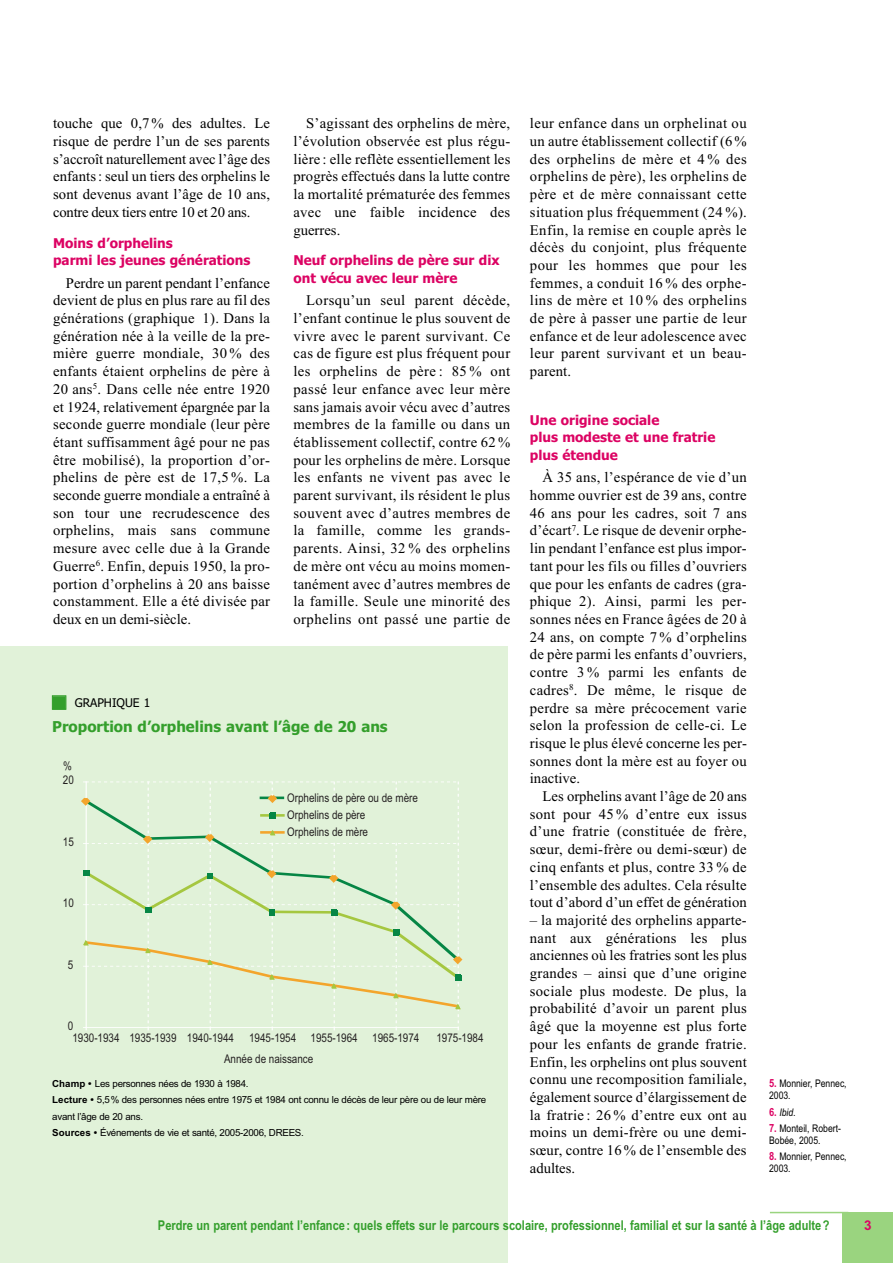
<style>
.page{position:relative;width:893px;height:1263px;background:#fff}
.page>*{position:absolute;margin:0;border:0;box-sizing:border-box;transform-origin:0 0}
.t1{font:700 15px "Tahoma";color:#349f2c}
.t2{font:14.7px/17.7px "Times New Roman";letter-spacing:.02em;color:#000;text-align:justify}
.t3{font:700 13.5px/17.7px "Tahoma";color:#dc0363}
.t4{font:700 13.5px "Arial Narrow";color:#349f2c}
.t5{font:700 13.5px "Arial";color:#dc0363}
.t6{font:12px/17px "Arial Narrow";color:#231f20}
.t7{font:12px "Tahoma";color:#000}
.t8{font:10.5px/12px "Arial Narrow";color:#000}
.t9{font:italic 10.5px "Arial Narrow";color:#000}
.t10{font:9.75px/16.5px "Arial";letter-spacing:-.03em;color:#000}
.s1{font-weight:700}
.s2{font-weight:700;font-size:11.25px;color:#dc0363}
.s3{font-weight:700;font-style:normal;font-size:11.25px;color:#dc0363}
</style>
<div class="page">
<div style="left:842px;top:1212px;width:51px;height:51px;background:#9ad47f"></div>
<hr style="left:770px;top:1212px;width:78px;height:1px;background:#9ad47f">
<div style="left:0;top:646px;width:508px;height:617px;background:#e1f2d9"></div>
<svg style="left:81px;top:782px;width:382px;height:248px"></svg>
<p class="t2" style="left:53px;top:114px;width:218px">touche que 0,7 % des adultes. Le risque de perdre l’un de ses parents s’accroît naturellement avec l’âge des enfants : seul un tiers des orphelins le sont devenus avant l’âge de 10 ans, contre deux tiers entre 10 et 20 ans.</p>
<p class="t3" style="left:53px;top:234px;width:199px">Moins d’orphelins<br>parmi les jeunes générations</p>
<p class="t2" style="left:53px;top:274px;width:218px;text-indent:13px">Perdre un parent pendant l’enfance devient de plus en plus rare au fil des générations (graphique 1). Dans la génération née à la veille de la pre&shy;mière guerre mondiale, 30 % des enfants étaient orphelins de père à 20 ans<sup>5</sup>. Dans celle née entre 1920 et 1924, relativement épargnée par la seconde guerre mondiale (leur père étant suffisamment âgé pour ne pas être mobilisé), la proportion d’or&shy;phelins de père est de 17,5 %. La seconde guerre mondiale a entraîné à son tour une recrudescence des orphelins, mais sans commune mesure avec celle due à la Grande Guerre<sup>6</sup>. Enfin, depuis 1950, la pro&shy;portion d’orphelins à 20 ans baisse constamment. Elle a été divisée par deux en un demi-siècle.</p>
<p class="t2" style="left:293px;top:114px;width:218px;text-indent:13px">S’agissant des orphelins de mère, l’évolution observée est plus régu&shy;lière : elle reflète essentiellement les progrès effectués dans la lutte contre la mortalité prématurée des femmes avec une faible incidence des guerres.</p>
<p class="t3" style="left:293px;top:252px;width:208px">Neuf orphelins de père sur dix ont vécu avec leur mère</p>
<p class="t2" style="left:293px;top:291px;width:219px;text-indent:13px">Lorsqu’un seul parent décède, l’enfant continue le plus souvent de vivre avec le parent survivant. Ce cas de figure est plus fréquent pour les orphelins de père : 85 % ont passé leur enfance avec leur mère sans jamais avoir vécu avec d’autres membres de la famille ou dans un établissement collectif, contre 62 % pour les orphelins de mère. Lorsque les enfants ne vivent pas avec le parent survivant, ils résident le plus souvent avec d’autres membres de la famille, comme les grands&shy;parents. Ainsi, 32 % des orphelins de mère ont vécu au moins momen&shy;tanément avec d’autres membres de la famille. Seule une minorité des orphelins ont passé une partie de</p>
<p class="t7" style="left:75px;top:696px;width:77px">GRAPHIQUE 1</p>
<p class="t1" style="left:52px;top:718px;width:337px">Proportion d’orphelins avant l’âge de 20 ans</p>
<p class="t6" style="left:63px;top:758px;width:10px">%</p>
<p class="t6" style="left:63px;top:773px;width:12px">20</p>
<p class="t6" style="left:63px;top:834px;width:12px">15</p>
<p class="t6" style="left:63px;top:896px;width:12px">10</p>
<p class="t6" style="left:68px;top:957px;width:7px">5</p>
<p class="t6" style="left:68px;top:1018px;width:7px">0</p>
<p class="t6" style="left:287px;top:790px;width:132px">Orphelins de père ou de mère<br>Orphelins de père<br>Orphelins de mère</p>
<p class="t6" style="left:72px;top:1030px;width:163px">1930-1934 1935-1939 1940-1944</p>
<p class="t6" style="left:249px;top:1030px;width:172px">1945-1954 1955-1964 1965-1974</p>
<p class="t6" style="left:436px;top:1030px;width:49px">1975-1984</p>
<p class="t6" style="left:224px;top:1052px;width:91px">Année de naissance</p>
<p class="t10" style="left:52px;top:1075px;width:435px"><span class="s1">Champ •</span> Les personnes nées de 1930 à 1984.<br><span class="s1">Lecture •</span> 5,5% des personnes nées entre 1975 et 1984 ont connu le décès de leur père ou de leur mère avant l’âge de 20 ans.<br><span class="s1">Sources •</span> Événements de vie et santé, 2005-2006, DREES.</p>
<p class="t2" style="left:530px;top:114px;width:219px">leur enfance dans un orphelinat ou un autre établissement collectif (6 % des orphelins de mère et 4 % des orphelins de père), les orphelins de père et de mère connaissant cette situation plus fréquemment (24 %).<br>Enfin, la remise en couple après le décès du conjoint, plus fréquente pour les hommes que pour les femmes, a conduit 16 % des orphe&shy;lins de mère et 10 % des orphelins de père à passer une partie de leur enfance et de leur adolescence avec leur parent survivant et un beau&shy;parent.</p>
<p class="t3" style="left:530px;top:411px;width:187px">Une origine sociale<br>plus modeste et une fratrie plus étendue</p>
<p class="t2" style="left:530px;top:468px;width:219px;text-indent:13px">À 35 ans, l’espérance de vie d’un homme ouvrier est de 39 ans, contre 46 ans pour les cadres, soit 7 ans d’écart<sup>7</sup>. Le risque de devenir orphe&shy;lin pendant l’enfance est plus impor&shy;tant pour les fils ou filles d’ouvriers que pour les enfants de cadres (gra&shy;phique 2). Ainsi, parmi les per&shy;sonnes nées en France âgées de 20 à 24 ans, on compte 7 % d’orphelins de père parmi les enfants d’ouvriers, contre 3 % parmi les enfants de cadres<sup>8</sup>. De même, le risque de perdre sa mère précocement varie selon la profession de celle-ci. Le risque le plus élevé concerne les per&shy;sonnes dont la mère est au foyer ou inactive.</p>
<p class="t2" style="left:530px;top:787px;width:218px;text-indent:13px">Les orphelins avant l’âge de 20 ans sont pour 45 % d’entre eux issus d’une fratrie (constituée de frère, sœur, demi-frère ou demi-sœur) de cinq enfants et plus, contre 33 % de l’ensemble des adultes. Cela résulte tout d’abord d’un effet de génération</p>
<p class="t2" style="left:530px;top:911px;width:218px">– la majorité des orphelins apparte&shy;nant aux générations les plus anciennes où les fratries sont les plus grandes – ainsi que d’une origine sociale plus modeste. De plus, la probabilité d’avoir un parent plus âgé que la moyenne est plus forte pour les enfants de grande fratrie.<br>Enfin, les orphelins ont plus souvent connu une recomposition familiale, également source d’élargissement de la fratrie : 26 % d’entre eux ont au moins un demi-frère ou une demi&shy;sœur, contre 16 % de l’ensemble des adultes.</p>
<p class="t8" style="left:769px;top:1079px;width:79px"><span class="s2">5.</span> Monnier, Pennec,<br>2003.</p>
<p class="t9" style="left:769px;top:1108px;width:28px"><span class="s3">6.</span> Ibid.</p>
<p class="t8" style="left:769px;top:1123px;width:73px"><span class="s2">7.</span> Monteil, Robert-<br>Bobée, 2005.</p>
<p class="t8" style="left:769px;top:1151px;width:79px"><span class="s2">8.</span> Monnier, Pennec,<br>2003.</p>
<p class="t4" style="left:158px;top:1217px;width:673px">Perdre un parent pendant l’enfance : quels effets sur le parcours scolaire, professionnel, familial et sur la santé à l’âge adulte ?</p>
<p class="t5" style="left:864px;top:1218px;width:9px">3</p>
</div>
